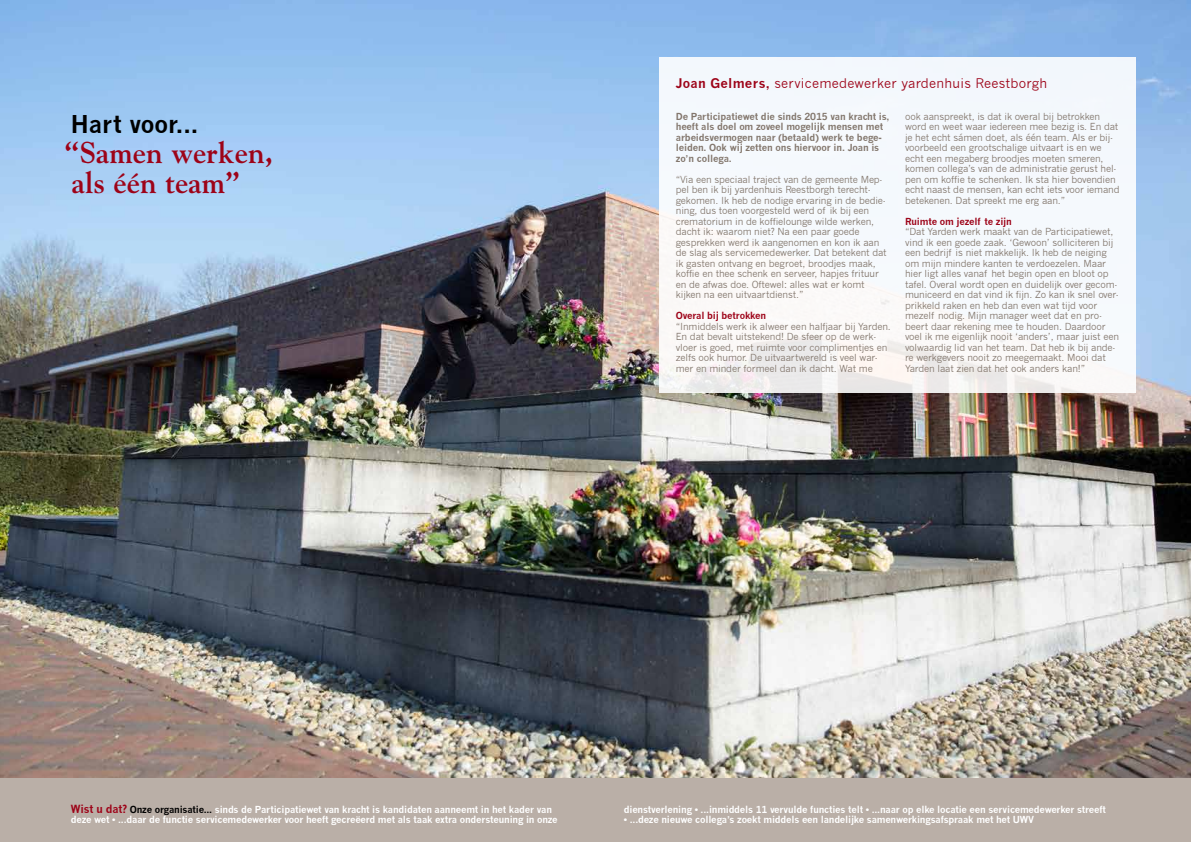
<style>
.page{position:relative;width:1191px;height:842px;background:#fff}
.page>*{position:absolute;margin:0;border:0;box-sizing:border-box;transform-origin:0 0}
.t1{font:700 30px/30px "Goudy Std";color:#9d0318}
.t2{font:700 24px "News Gothic";color:#000}
.t3{font:13px "News Gothic";letter-spacing:.02em;color:#9d0318}
.t4{font:9.5px/10.5px "News Gothic";letter-spacing:-.015em;color:#82766c}
.t5{font:700 9.5px/10.5px "News Gothic";letter-spacing:-.02em;color:#fff}
.t6{font:700 9.5px/10.5px "News Gothic";letter-spacing:-.015em;color:#82766c}
.t7{font:700 9.5px "News Gothic";letter-spacing:-.015em;color:#9d0318}
.s1{font-weight:700}
.s2{font-size:11px;color:#9d0318}
.s3{color:#000}
</style>
<div class="page">
<img style="left:0;top:0;width:1191px;height:778px">
<div style="left:0;top:778px;width:1191px;height:64px;background:#baafa7"></div>
<div style="left:659px;top:57px;width:476px;height:335px;background:#f5f9fd"></div>
<h2 class="t2" style="left:71px;top:109px;width:129px">Hart voor...</h2>
<h1 class="t1" style="left:65px;top:137px;width:210px">“Samen werken, als één team”</h1>
<h3 class="t3" style="left:676px;top:76px;width:373px"><span class="s1">Joan Gelmers,</span> servicemedewerker yardenhuis Reestborgh</h3>
<p class="t6" style="left:676px;top:111px;width:215px">De Participatiewet die sinds 2015 van kracht is, heeft als doel om zoveel mogelijk mensen met arbeidsvermogen naar (betaald) werk te bege&shy;leiden. Ook wij zetten ons hiervoor in. Joan is zo’n collega.</p>
<p class="t4" style="left:676px;top:174px;width:212px">“Via een speciaal traject van de gemeente Mep&shy;pel ben ik bij yardenhuis Reestborgh terecht&shy;gekomen. Ik heb de nodige ervaring in de bedie&shy;ning, dus toen voorgesteld werd of ik bij een crematorium in de koffielounge wilde werken, dacht ik: waarom niet? Na een paar goede gesprekken werd ik aangenomen en kon ik aan de slag als servicemedewerker. Dat betekent dat ik gasten ontvang en begroet, broodjes maak, koffie en thee schenk en serveer, hapjes frituur en de afwas doe. Oftewel: alles wat er komt kijken na een uitvaartdienst.”</p>
<p class="t7" style="left:676px;top:310px;width:92px">Overal bij betrokken</p>
<p class="t4" style="left:676px;top:321px;width:216px">“Inmiddels werk ik alweer een halfjaar bij Yarden.<br>En dat bevalt uitstekend! De sfeer op de werk&shy;vloer is goed, met ruimte voor complimentjes en zelfs ook humor. De uitvaartwereld is veel war&shy;mer en minder formeel dan ik dacht. Wat me</p>
<p class="t4" style="left:905px;top:111px;width:216px">ook aanspreekt, is dat ik overal bij betrokken word en weet waar iedereen mee bezig is. En dat je het echt sámen doet, als één team. Als er bij&shy;voorbeeld een grootschalige uitvaart is en we echt een megaberg broodjes moeten smeren, komen collega’s van de administratie gerust hel&shy;pen om koffie te schenken. Ik sta hier bovendien echt naast de mensen, kan echt iets voor iemand betekenen. Dat spreekt me erg aan.”</p>
<p class="t7" style="left:905px;top:215px;width:108px">Ruimte om jezelf te zijn</p>
<p class="t4" style="left:905px;top:226px;width:215px">“Dat Yarden werk maakt van de Participatiewet, vind ik een goede zaak. ‘Gewoon’ solliciteren bij een bedrijf is niet makkelijk. Ik heb de neiging om mijn mindere kanten te verdoezelen. Maar hier ligt alles vanaf het begin open en bloot op tafel. Overal wordt open en duidelijk over gecom&shy;municeerd en dat vind ik fijn. Zo kan ik snel over&shy;prikkeld raken en heb dan even wat tijd voor mezelf nodig. Mijn manager weet dat en pro&shy;beert daar rekening mee te houden. Daardoor voel ik me eigenlijk nooit ‘anders’, maar juist een volwaardig lid van het team. Dat heb ik bij ande&shy;re werkgevers nooit zo meegemaakt. Mooi dat Yarden laat zien dat het ook anders kan!”</p>
<p class="t5" style="left:71px;top:804px;width:488px"><span class="s2">Wist u dat?</span> <span class="s3">Onze organisatie...</span> sinds de Participatiewet van kracht is kandidaten aanneemt in het kader van deze wet • ...daar de functie servicemedewerker voor heeft gecreëerd met als taak extra ondersteuning in onze</p>
<p class="t5" style="left:624px;top:804px;width:483px">dienstverlening • ...inmiddels 11 vervulde functies telt • ...naar op elke locatie een servicemedewerker streeft</p>
<p class="t5" style="left:624px;top:814px;width:412px">• ...deze nieuwe collega’s zoekt middels een landelijke samenwerkingsafspraak met het UWV</p>
</div>
